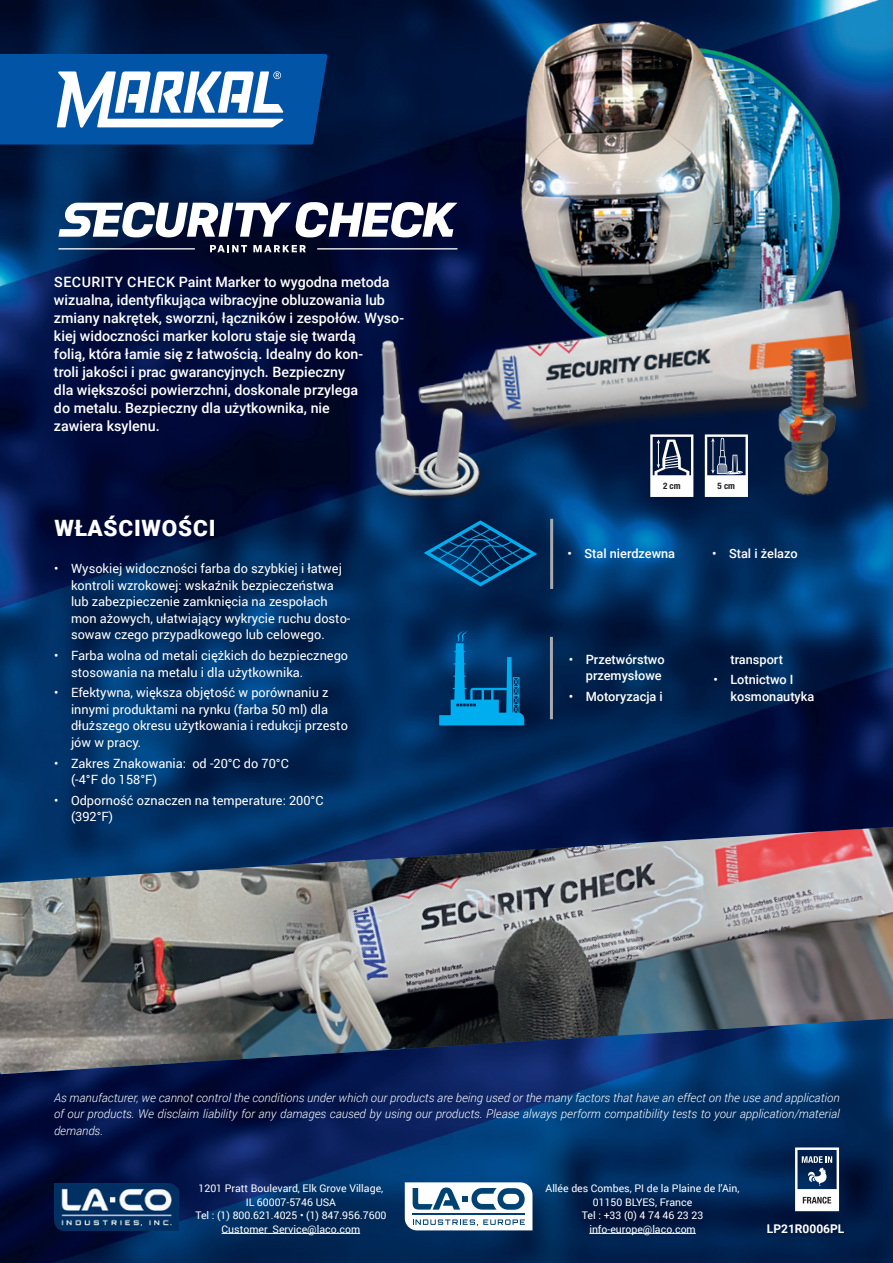
<style>
.page{position:relative;width:893px;height:1263px;background:#fff}
.page>*{position:absolute;margin:0;border:0;box-sizing:border-box;transform-origin:0 0}
.t1{font:900 22.5px "Roboto";letter-spacing:.035em;color:#fff}
.t2{font:500 14.25px/18px "Roboto";color:#fff}
.t3{font:12.75px/16.5px "Roboto";color:#fff}
.t4{font:500 12.75px/16.5px "Roboto";color:#fff;text-align:right}
.t5{font:italic 300 12px/16.5px "Roboto";color:#fff;text-align:justify}
.t6{font:700 12px "Roboto";color:#fff}
.t7{font:10.5px/13.5px "Roboto";color:#fff;text-align:center}
.t8{font:700 condensed 9px "Helvetica Neue LT Std";color:#231f20}
</style>
<div class="page">
<img style="left:0;top:0;width:893px;height:1263px">
<svg style="left:795px;top:1147px;width:44px;height:64px"></svg>
<svg style="left:0;top:54px;width:327px;height:91px"></svg>
<hr style="left:222px;top:1233px;width:138px;height:1px;background:#fff">
<hr style="left:589px;top:1233px;width:107px;height:1px;background:#fff">
<svg style="left:405px;top:1182px;width:127px;height:48px"></svg>
<img style="left:54px;top:1183px;width:124px;height:47px">
<hr style="left:550px;top:519px;width:3px;height:70px;background:#a7aaae">
<svg style="left:424px;top:520px;width:113px;height:66px;background:#003b6b"></svg>
<hr style="left:550px;top:637px;width:3px;height:82px;background:#a7aaae">
<svg style="left:439px;top:631px;width:85px;height:94px;background:#005d96"></svg>
<svg style="left:58px;top:202px;width:399px;height:35px"></svg>
<svg style="left:210px;top:245px;width:37px;height:7px"></svg>
<svg style="left:253px;top:245px;width:53px;height:7px"></svg>
<hr style="left:58px;top:248px;width:137px;height:1px;background:#fff">
<hr style="left:317px;top:248px;width:141px;height:1px;background:#fff">
<svg style="left:650px;top:448px;width:43px;height:49px"></svg>
<svg style="left:705px;top:448px;width:43px;height:49px"></svg>
<svg style="left:0;top:822px;width:893px;height:257px;background:#04245c"></svg>
<img style="left:0;top:825px;width:893px;height:249px">
<img style="left:514px;top:12px;width:328px;height:278px">
<div style="left:422px;top:293px;width:451px;height:145px;background:#231f20;opacity:.75"></div>
<img style="left:402px;top:290px;width:455px;height:158px">
<img style="left:775px;top:344px;width:65px;height:154px">
<div style="left:377px;top:342px;width:106px;height:158px;background:#231f20;opacity:.75"></div>
<img style="left:374px;top:339px;width:106px;height:159px">
<p class="t2" style="left:54px;top:272px;width:352px">SECURITY CHECK Paint Marker to wygodna metoda wizualna, identyfikująca wibracyjne obluzowania lub zmiany nakrętek, sworzni, łączników i zespołów. Wyso&shy;kiej widoczności marker koloru staje się twardą<br>folią, która łamie się z łatwością. Idealny do kon-<br>troli jakości i prac gwarancyjnych. Bezpieczny<br>dla większości powierzchni, doskonale przylega<br>do metalu. Bezpieczny dla użytkownika, nie<br>zawiera ksylenu.</p>
<h1 class="t1" style="left:54px;top:512px;width:163px">WŁAŚCIWOŚCI</h1>
<p class="t3" style="left:71px;top:560px;width:281px;text-indent:-17px">• Wysokiej widoczności farba do szybkiej i łatwej kontroli wzrokowej: wskaźnik bezpieczeństwa lub zabezpieczenie zamknięcia na zespołach mon ażowych, ułatwiający wykrycie ruchu dosto&shy;sowaw czego przypadkowego lub celowego.</p>
<p class="t3" style="left:71px;top:647px;width:279px;text-indent:-17px">• Farba wolna od metali ciężkich do bezpiecznego stosowania na metalu i dla użytkownika.</p>
<p class="t3" style="left:71px;top:684px;width:278px;text-indent:-17px">• Efektywna, większa objętość w porównaniu z innymi produktami na rynku (farba 50 ml) dla dłuższego okresu użytkowania i redukcji przesto jów w pracy.</p>
<p class="t3" style="left:71px;top:754px;width:219px;text-indent:-17px">• Zakres Znakowania: od -20°C do 70°C (-4°F do 158°F)</p>
<p class="t3" style="left:71px;top:792px;width:254px;text-indent:-17px">• Odporność oznaczen na temperature: 200°C (392°F)</p>
<p class="t8" style="left:663px;top:481px;width:19px">2 cm</p>
<p class="t8" style="left:718px;top:481px;width:19px">5 cm</p>
<p class="t4" style="left:567px;top:544px;width:109px">• Stal nierdzewna</p>
<p class="t4" style="left:712px;top:544px;width:87px">• Stal i żelazo</p>
<p class="t4" style="left:569px;top:650px;width:97px">• Przetwórstwo przemysłowe</p>
<p class="t4" style="left:569px;top:688px;width:96px">• Motoryzacja i</p>
<p class="t4" style="left:730px;top:650px;width:54px">transport</p>
<p class="t4" style="left:730px;top:671px;width:85px;text-align:left;text-indent:-17px">• Lotnictwo I kosmonautyka</p>
<p class="t5" style="left:54px;top:1089px;width:787px">As manufacturer, we cannot control the conditions under which our products are being used or the many factors that have an effect on the use and application of our products. We disclaim liability for any damages caused by using our products. Please always perform compatibility tests to your application/material demands.</p>
<p class="t7" style="left:195px;top:1181px;width:193px">1201 Pratt Boulevard, Elk Grove Village,<br>IL 60007-5746 USA<br>Tel : (1) 800.621.4025 • (1) 847.956.7600<br>Customer_Service@laco.com</p>
<p class="t7" style="left:545px;top:1181px;width:196px">Allée des Combes, PI de la Plaine de l’Ain,<br>01150 BLYES, France<br>Tel : +33 (0) 4 74 46 23 23 info-europe@laco.com</p>
<p class="t6" style="left:767px;top:1220px;width:79px">LP21R0006PL</p>
</div>
